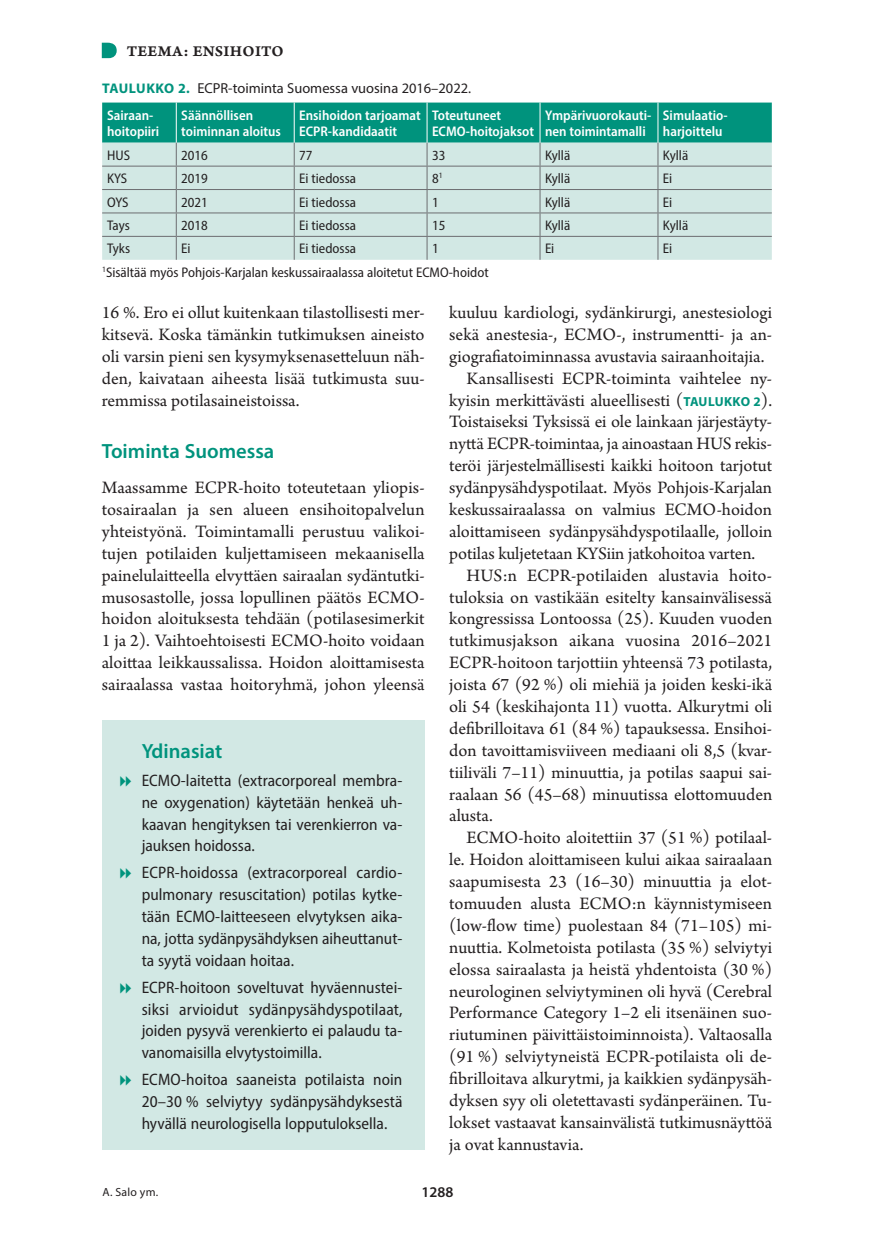
<style>
.page{position:relative;width:874px;height:1241px;background:#fff}
.page>*{position:absolute;margin:0;border:0;box-sizing:border-box;transform-origin:0 0}
.v1_teema{font:600 20.65px "Myriad Pro";color:#00937d}
.ydinasiat_otsikko_tu{font:600 20.65px "Myriad Pro";color:#00937d}
.t1{font:18.38px/21.9px "Arno Pro";color:#231f20;text-align:justify}
.t2{font:semi-condensed 16.62px/21.9px "Myriad Pro";color:#231f20;text-align:justify}
.vinj{font:15.75px "Arno Pro Smbd Caption";letter-spacing:.015em;color:#231f20}
.t3{font:600 14.88px "Myriad Pro";color:#231f20}
.kt{font:14.35px "Myriad Pro";color:#231f20}
.t{font:semi-condensed 14px "Myriad Pro";color:#231f20}
.t_pl{font:600 semi-condensed 14px/16.6px "Myriad Pro";color:#fff}
.Ala{font:11.9px "Myriad Pro";letter-spacing:.02em;color:#231f20}
.s1{font-weight:700;font-size:14px;color:#00937d}
.s2{font-family:"Myriad Pro";font-weight:700;font-size:13.12px;color:#00937d}
</style>
<div class="page">
<svg style="left:102px;top:102px;width:669px;height:158px;background:#9acec6"></svg>
<div style="left:102px;top:720px;width:322px;height:429px;background:#d2e8e4"></div>
<svg style="left:102px;top:43px;width:15px;height:15px"></svg>
<p class="vinj" style="left:127px;top:41px;width:158px">TEEMA: ENSIHOITO</p>
<p class="kt" style="left:102px;top:79px;width:370px"><span class="s1">TAULUKKO 2.</span> ECPR-toiminta Suomessa vuosina 2016–2022.</p>
<p class="t_pl" style="left:107px;top:106px;width:54px">Sairaan&shy;hoitopiiri</p>
<p class="t_pl" style="left:181px;top:106px;width:101px">Säännöllisen toiminnan aloitus</p>
<p class="t_pl" style="left:299px;top:106px;width:123px">Ensihoidon tarjoamat<br>ECPR-kandidaatit</p>
<p class="t_pl" style="left:432px;top:106px;width:103px">Toteutuneet<br>ECMO-hoitojaksot</p>
<p class="t_pl" style="left:544px;top:106px;width:108px">Ympärivuorokauti&shy;nen toimintamalli</p>
<p class="t_pl" style="left:662px;top:106px;width:65px">Simulaatio&shy;harjoittelu</p>
<p class="t" style="left:107px;top:146px;width:24px">HUS</p>
<p class="t" style="left:181px;top:146px;width:28px">2016</p>
<p class="t" style="left:299px;top:146px;width:15px">77</p>
<p class="t" style="left:432px;top:146px;width:15px">33</p>
<p class="t" style="left:544px;top:146px;width:27px">Kyllä</p>
<p class="t" style="left:662px;top:146px;width:27px">Kyllä</p>
<p class="t" style="left:107px;top:170px;width:22px">KYS</p>
<p class="t" style="left:181px;top:170px;width:28px">2019</p>
<p class="t" style="left:299px;top:170px;width:58px">Ei tiedossa</p>
<p class="t" style="left:432px;top:170px;width:12px">8<sup>1</sup></p>
<p class="t" style="left:544px;top:170px;width:27px">Kyllä</p>
<p class="t" style="left:662px;top:170px;width:11px">Ei</p>
<p class="t" style="left:107px;top:193px;width:23px">OYS</p>
<p class="t" style="left:181px;top:193px;width:28px">2021</p>
<p class="t" style="left:299px;top:193px;width:58px">Ei tiedossa</p>
<p class="t" style="left:432px;top:193px;width:8px">1</p>
<p class="t" style="left:544px;top:193px;width:27px">Kyllä</p>
<p class="t" style="left:662px;top:193px;width:11px">Ei</p>
<p class="t" style="left:107px;top:217px;width:24px">Tays</p>
<p class="t" style="left:181px;top:217px;width:28px">2018</p>
<p class="t" style="left:299px;top:217px;width:58px">Ei tiedossa</p>
<p class="t" style="left:432px;top:217px;width:15px">15</p>
<p class="t" style="left:544px;top:217px;width:27px">Kyllä</p>
<p class="t" style="left:662px;top:217px;width:27px">Kyllä</p>
<p class="t" style="left:107px;top:240px;width:24px">Tyks</p>
<p class="t" style="left:181px;top:240px;width:11px">Ei</p>
<p class="t" style="left:299px;top:240px;width:58px">Ei tiedossa</p>
<p class="t" style="left:432px;top:240px;width:8px">1</p>
<p class="t" style="left:544px;top:240px;width:11px">Ei</p>
<p class="t" style="left:662px;top:240px;width:11px">Ei</p>
<p class="t" style="left:102px;top:263px;width:388px"><sup>1</sup>Sisältää myös Pohjois-Karjalan keskussairaalassa aloitetut ECMO-hoidot</p>
<p class="t1" style="left:102px;top:302px;width:324px">16 %. Ero ei ollut kuitenkaan tilastollisesti mer&shy;kitsevä. Koska tämänkin tutkimuksen aineisto oli varsin pieni sen kysymyksenasetteluun näh&shy;den, kaivataan aiheesta lisää tutkimusta suu&shy;remmissa potilasaineistoissa.</p>
<p class="v1_teema" style="left:102px;top:438px;width:174px">Toiminta Suomessa</p>
<p class="t1" style="left:102px;top:477px;width:324px">Maassamme ECPR-hoito toteutetaan yliopis&shy;tosairaalan ja sen alueen ensihoitopalvelun yhteistyönä. Toimintamalli perustuu valikoi&shy;tujen potilaiden kuljettamiseen mekaanisella painelulaitteella elvyttäen sairaalan sydäntutki&shy;musosastolle, jossa lopullinen päätös ECMO&shy;hoidon aloituksesta tehdään (potilasesimerkit 1 ja 2). Vaihtoehtoisesti ECMO-hoito voidaan aloittaa leikkaussalissa. Hoidon aloittamisesta sairaalassa vastaa hoitoryhmä, johon yleensä</p>
<p class="ydinasiat_otsikko_tu" style="left:142px;top:737px;width:82px">Ydinasiat</p>
<p class="t2" style="left:142px;top:769px;width:262px">ECMO-laitetta (extracorporeal membra&shy;ne oxygenation) käytetään henkeä uh&shy;kaavan hengityksen tai verenkierron va&shy;jauksen hoidossa.</p>
<p class="t2" style="left:142px;top:861px;width:262px">ECPR-hoidossa (extracorporeal cardio&shy;pulmonary resuscitation) potilas kytke&shy;tään ECMO-laitteeseen elvytyksen aika&shy;na, jotta sydänpysähdyksen aiheuttanut&shy;ta syytä voidaan hoitaa.</p>
<p class="t2" style="left:142px;top:975px;width:262px">ECPR-hoitoon soveltuvat hyväennustei&shy;siksi arvioidut sydänpysähdyspotilaat, joiden pysyvä verenkierto ei palaudu ta&shy;vanomaisilla elvytystoimilla.</p>
<p class="t2" style="left:142px;top:1068px;width:262px">ECMO-hoitoa saaneista potilaista noin 20–30 % selviytyy sydänpysähdyksestä hyvällä neurologisella lopputuloksella.</p>
<p class="t1" style="left:449px;top:302px;width:324px">kuuluu kardiologi, sydänkirurgi, anestesiologi sekä anestesia-, ECMO-, instrumentti- ja an&shy;giografiatoiminnassa avustavia sairaanhoitajia.</p>
<p class="t1" style="left:449px;top:368px;width:324px;text-indent:17px">Kansallisesti ECPR-toiminta vaihtelee ny&shy;kyisin merkittävästi alueellisesti (<span class="s2">TAULUKKO 2</span>).<br>Toistaiseksi Tyksissä ei ole lainkaan järjestäyty&shy;nyttä ECPR-toimintaa, ja ainoastaan HUS rekis&shy;teröi järjestelmällisesti kaikki hoitoon tarjotut sydänpysähdyspotilaat. Myös Pohjois-Karjalan keskussairaalassa on valmius ECMO-hoidon aloittamiseen sydänpysähdyspotilaalle, jolloin potilas kuljetetaan KYSiin jatkohoitoa varten.</p>
<p class="t1" style="left:449px;top:565px;width:324px;text-indent:17px">HUS:n ECPR-potilaiden alustavia hoito&shy;tuloksia on vastikään esitelty kansainvälisessä kongressissa Lontoossa (25). Kuuden vuoden tutkimusjakson aikana vuosina 2016–2021<br>ECPR-hoitoon tarjottiin yhteensä 73 potilasta, joista 67 (92 %) oli miehiä ja joiden keski-ikä oli 54 (keskihajonta 11) vuotta. Alkurytmi oli defibrilloitava 61 (84 %) tapauksessa. Ensihoi&shy;don tavoittamisviiveen mediaani oli 8,5 (kvar&shy;tiiliväli 7–11) minuuttia, ja potilas saapui sai&shy;raalaan 56 (45–68) minuutissa elottomuuden alusta.</p>
<p class="t1" style="left:449px;top:827px;width:324px;text-indent:17px">ECMO-hoito aloitettiin 37 (51 %) potilaal&shy;le. Hoidon aloittamiseen kului aikaa sairaalaan saapumisesta 23 (16–30) minuuttia ja elot&shy;tomuuden alusta ECMO:n käynnistymiseen (low-flow time) puolestaan 84 (71–105) mi&shy;nuuttia. Kolmetoista potilasta (35 %) selviytyi elossa sairaalasta ja heistä yhdentoista (30 %) neurologinen selviytyminen oli hyvä (Cerebral Performance Category 1–2 eli itsenäinen suo&shy;riutuminen päivittäistoiminnoista). Valtaosalla (91 %) selviytyneistä ECPR-potilaista oli de&shy;fibrilloitava alkurytmi, ja kaikkien sydänpysäh&shy;dyksen syy oli oletettavasti sydänperäinen. Tu&shy;lokset vastaavat kansainvälistä tutkimusnäyttöä ja ovat kannustavia.</p>
<p class="Ala" style="left:102px;top:1184px;width:57px">A. Salo ym.</p>
<p class="t3" style="left:421px;top:1182px;width:33px">1288</p>
</div>
